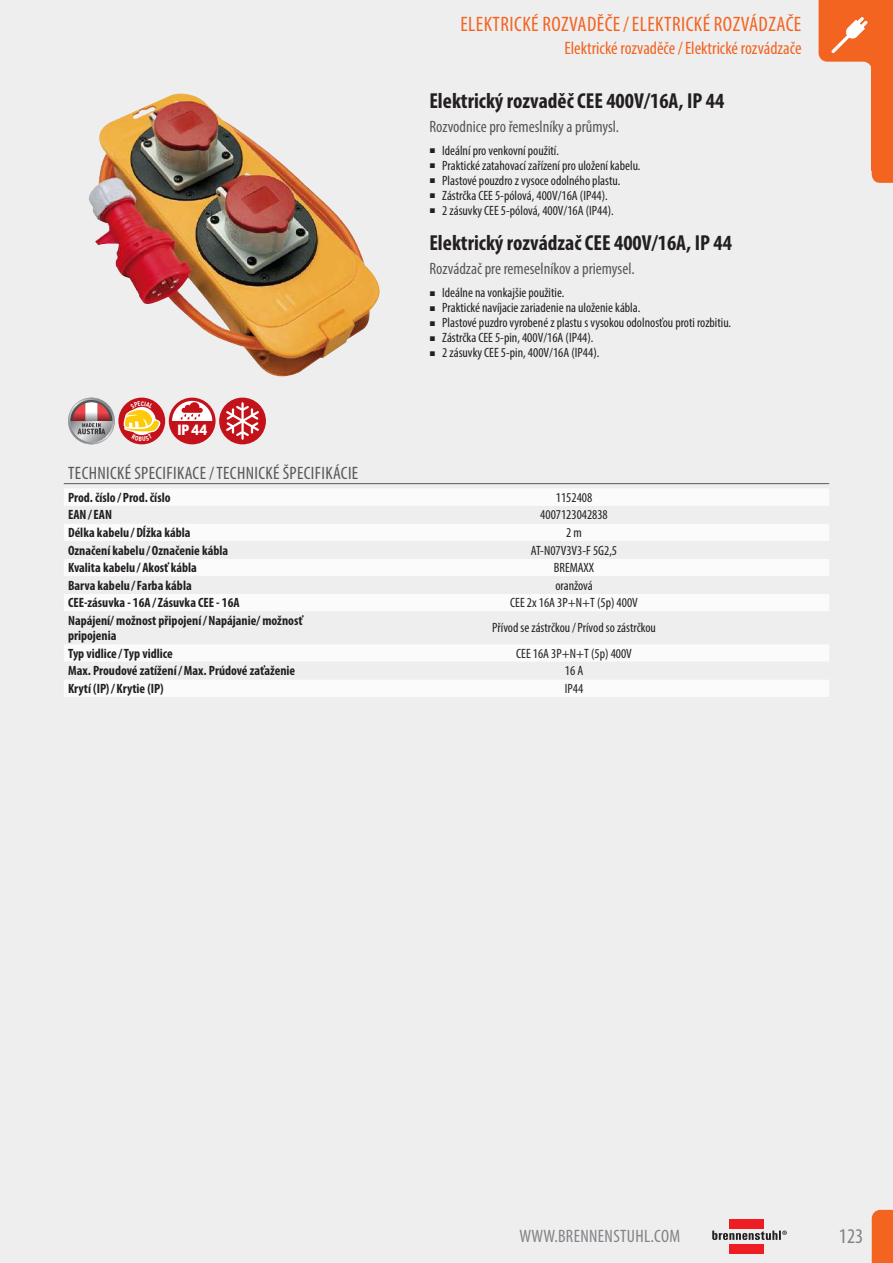
<style>
.page{position:relative;width:893px;height:1263px;background:#eeeeef}
.page>*{position:absolute;margin:0;border:0;box-sizing:border-box;transform-origin:0 0}
.t1{font:700 condensed 21.75px "Myriad Pro";color:#231f20}
.t2{font:condensed 21px "Myriad Pro";letter-spacing:.02em;color:#f36421}
.t3{font:condensed 21px "Myriad Pro";color:#808285}
.t4{font:condensed 18px "Myriad Pro";letter-spacing:.02em;color:#57585a}
.t5{font:condensed 18px "Myriad Pro";color:#f36421}
.t6{font:condensed 18px "Myriad Pro";letter-spacing:.02em;color:#808285}
.t7{font:condensed 16.5px "Myriad Pro";color:#57585a}
.t8{font:900 condensed 14.85px "Interstate";color:#fff}
.t9{font:condensed 13.5px "Myriad Pro";color:#231f20}
.t10{font:700 condensed 13.5px/15px "Myriad Pro";color:#231f20}
.s1{font-family:"Arial";font-stretch:normal;font-size:10.2px}
</style>
<div class="page">
<div style="left:729px;top:1219px;width:34px;height:10px;background:#ee1d23"></div>
<div style="left:729px;top:1243px;width:34px;height:10px;background:#ee1d23"></div>
<svg style="left:712px;top:1230px;width:75px;height:10px"></svg>
<svg style="left:872px;top:1210px;width:21px;height:53px"></svg>
<div style="left:872px;top:0;width:21px;height:170px;background:#f36421"></div>
<svg style="left:872px;top:170px;width:21px;height:13px"></svg>
<svg style="left:819px;top:0;width:53px;height:70px"></svg>
<img style="left:88px;top:94px;width:292px;height:282px">
<div style="left:64px;top:489px;width:765px;height:208px;background:#fbfbfb"></div>
<svg style="left:64px;top:506px;width:765px;height:173px"></svg>
<hr style="left:64px;top:483px;width:255px;height:1px;background:#57585a">
<hr style="left:319px;top:483px;width:510px;height:1px;background:#57585a">
<svg style="left:68px;top:398px;width:47px;height:46px"></svg>
<div style="left:118px;top:398px;width:47px;height:46px;background:#c4121a;border-radius:50%"></div>
<div style="left:169px;top:398px;width:47px;height:46px;background:#c4121a;border-radius:50%"></div>
<svg style="left:172px;top:401px;width:40px;height:20px"></svg>
<div style="left:219px;top:398px;width:47px;height:46px;background:#c4121a;border-radius:50%"></div>
<svg style="left:226px;top:402px;width:33px;height:38px"></svg>
<svg style="left:124px;top:401px;width:36px;height:40px"></svg>
<h2 class="t2" style="left:460px;top:12px;width:342px">ELEKTRICKÉ ROZVADĚČE/ ELEKTRICKÉ ROZVÁDZAČE</h2>
<h3 class="t5" style="left:565px;top:37px;width:238px">Elektrické rozvaděče/ Elektrické rozvádzače</h3>
<h1 class="t1" style="left:429px;top:87px;width:296px">Elektrický rozvaděč CEE 400V/16A, IP 44</h1>
<p class="t7" style="left:429px;top:117px;width:191px">Rozvodnice pro řemeslníky a průmysl.</p>
<p class="t9" style="left:429px;top:142px;width:131px"><span class="s1">■</span> Ideální pro venkovní použití.</p>
<p class="t9" style="left:429px;top:157px;width:213px"><span class="s1">■</span> Praktické zatahovací zařízení pro uložení kabelu.</p>
<p class="t9" style="left:429px;top:172px;width:192px"><span class="s1">■</span> Plastové pouzdro z vysoce odolného plastu.</p>
<p class="t9" style="left:429px;top:187px;width:180px"><span class="s1">■</span> Zástrčka CEE 5-pólová, 400V/16A (IP44).</p>
<p class="t9" style="left:429px;top:202px;width:186px"><span class="s1">■</span> 2 zásuvky CEE 5-pólová, 400V/16A (IP44).</p>
<h1 class="t1" style="left:429px;top:230px;width:304px">Elektrický rozvádzač CEE 400V/16A, IP 44</h1>
<p class="t7" style="left:429px;top:259px;width:207px">Rozvádzač pre remeselníkov a priemysel.</p>
<p class="t9" style="left:429px;top:284px;width:136px"><span class="s1">■</span> Ideálne na vonkajšie použitie.</p>
<p class="t9" style="left:429px;top:299px;width:212px"><span class="s1">■</span> Praktické navíjacie zariadenie na uloženie kábla.</p>
<p class="t9" style="left:429px;top:314px;width:303px"><span class="s1">■</span> Plastové puzdro vyrobené z plastu s vysokou odolnosťou proti rozbitiu.</p>
<p class="t9" style="left:429px;top:329px;width:166px"><span class="s1">■</span> Zástrčka CEE 5-pin, 400V/16A (IP44).</p>
<p class="t9" style="left:429px;top:344px;width:171px"><span class="s1">■</span> 2 zásuvky CEE 5-pin, 400V/16A (IP44).</p>
<p class="t8" style="left:177px;top:421px;width:31px">IP44</p>
<h3 class="t4" style="left:68px;top:463px;width:292px">TECHNICKÉ SPECIFIKACE / TECHNICKÉ ŠPECIFIKÁCIE</h3>
<p class="t10" style="left:68px;top:489px;width:104px">Prod. číslo / Prod. číslo</p>
<p class="t9" style="left:556px;top:489px;width:38px">1152408</p>
<p class="t10" style="left:68px;top:507px;width:46px">EAN/ EAN</p>
<p class="t9" style="left:540px;top:507px;width:69px">4007123042838</p>
<p class="t10" style="left:68px;top:525px;width:124px">Délka kabelu / Dĺžka kábla</p>
<p class="t9" style="left:566px;top:524px;width:17px">2 m</p>
<p class="t10" style="left:68px;top:542px;width:162px">Označení kabelu / Označenie kábla</p>
<p class="t9" style="left:531px;top:542px;width:88px">AT-N07V3V3-F 5G2,5</p>
<p class="t10" style="left:68px;top:560px;width:130px">Kvalita kabelu / Akosť kábla</p>
<p class="t9" style="left:554px;top:559px;width:42px">BREMAXX</p>
<p class="t10" style="left:68px;top:577px;width:125px">Barva kabelu / Farba kábla</p>
<p class="t9" style="left:555px;top:577px;width:39px">oranžová</p>
<p class="t10" style="left:68px;top:595px;width:173px">CEE-zásuvka - 16A / Zásuvka CEE - 16A</p>
<p class="t9" style="left:510px;top:595px;width:129px">CEE 2x 16A 3P+N+T (5p) 400V</p>
<p class="t10" style="left:68px;top:613px;width:236px">Napájení/ možnost připojení/ Napájanie/ možnosť pripojenia</p>
<p class="t9" style="left:492px;top:620px;width:165px">Přívod se zástrčkou/ Prívod so zástrčkou</p>
<p class="t10" style="left:68px;top:645px;width:106px">Typ vidlice / Typ vidlice</p>
<p class="t9" style="left:516px;top:645px;width:117px">CEE 16A 3P+N+T (5p) 400V</p>
<p class="t10" style="left:68px;top:663px;width:229px">Max. Proudové zatížení/ Max. Prúdové zaťaženie</p>
<p class="t9" style="left:565px;top:662px;width:20px">16 A</p>
<p class="t10" style="left:68px;top:680px;width:97px">Krytí (IP)/ Krytie (IP)</p>
<p class="t9" style="left:565px;top:680px;width:20px">IP44</p>
<h3 class="t6" style="left:519px;top:1225px;width:162px">WWW.BRENNENSTUHL.COM</h3>
<h2 class="t3" style="left:839px;top:1224px;width:26px">123</h2>
</div>
